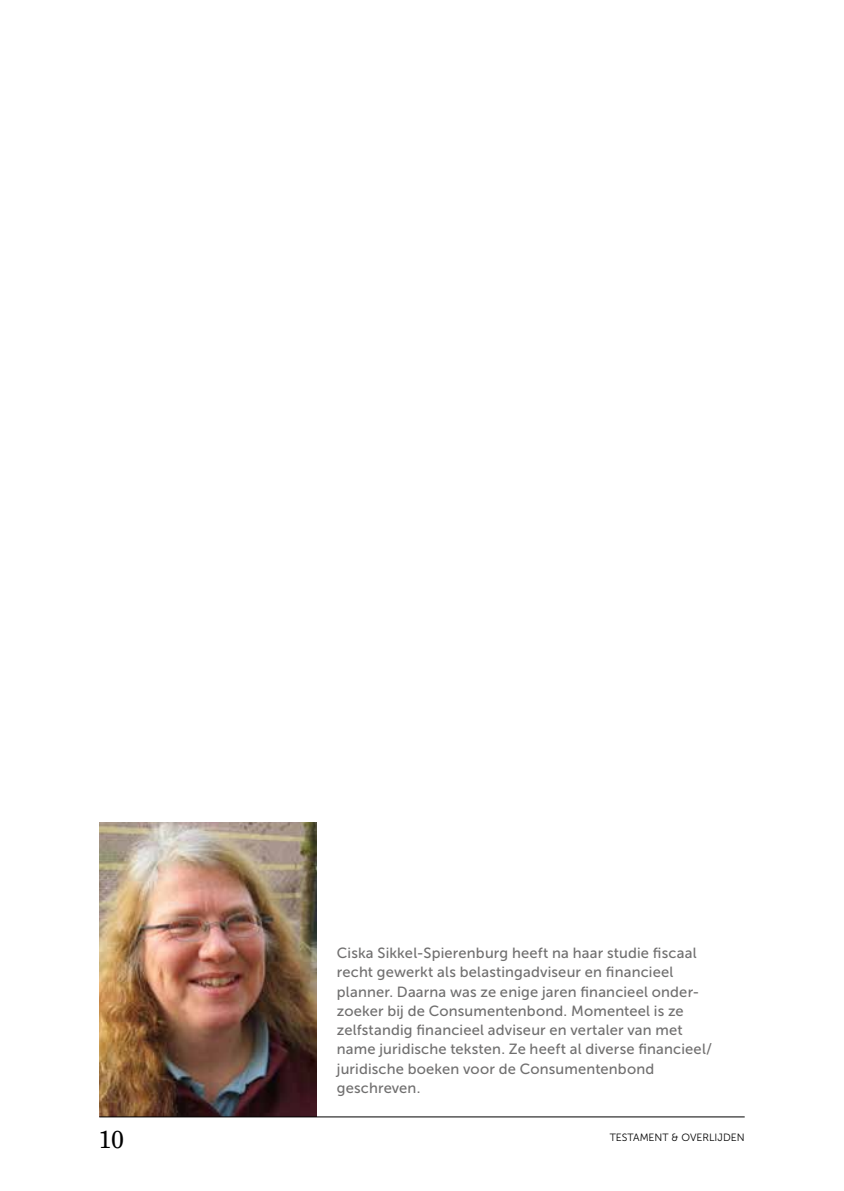
<style>
.page{position:relative;width:844px;height:1191px;background:#fff}
.page>*{position:absolute;margin:0;border:0;box-sizing:border-box;transform-origin:0 0}
.t1{font:24.5px "Nimrod";color:#000}
.t2{font:14.7px/19.2px "Museo Sans 500";letter-spacing:.01em;color:#706f6f}
.t3{font:10.5px "Museo Sans 300";color:#000}
</style>
<div class="page">
<img style="left:99px;top:823px;width:217px;height:293px">
<hr style="left:99px;top:1116px;width:645px;height:1px;background:#000">
<h1 class="t1" style="left:99px;top:1124px;width:26px">10</h1>
<p class="t2" style="left:337px;top:943px;width:376px">Ciska Sikkel-Spierenburg heeft na haar studie fiscaal recht gewerkt als belastingadviseur en financieel planner. Daarna was ze enige jaren financieel onder&shy;zoeker bij de Consumentenbond. Momenteel is ze zelfstandig financieel adviseur en vertaler van met name juridische teksten. Ze heeft al diverse financieel/ juridische boeken voor de Consumentenbond geschreven.</p>
<p class="t3" style="left:609px;top:1131px;width:136px">TESTAMENT &amp; OVERLIJDEN</p>
</div>
